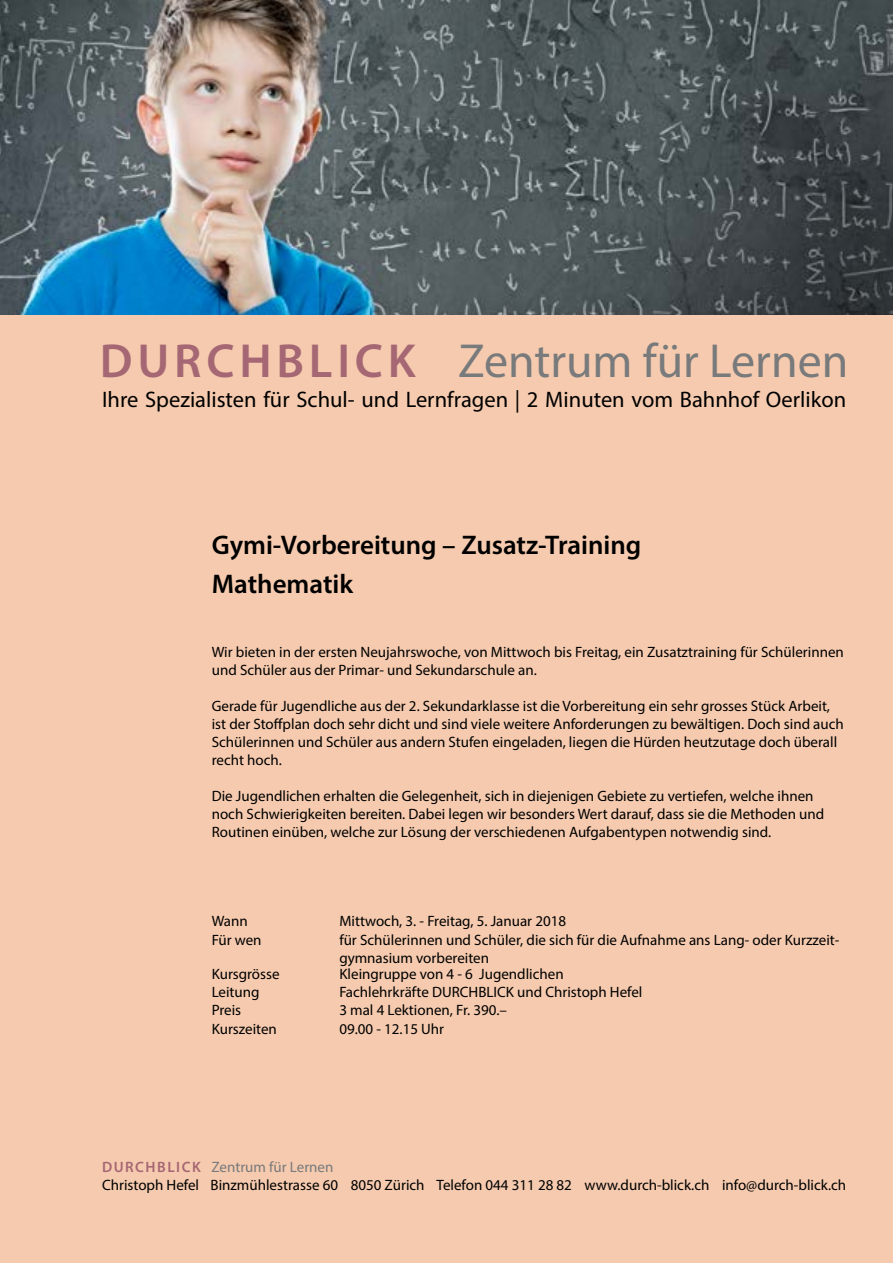
<style>
.page{position:relative;width:893px;height:1263px;background:#fff}
.page>*{position:absolute;margin:0;border:0;box-sizing:border-box;transform-origin:0 0}
.t1{font:48px "Myriad Pro";color:#787a7c}
.t2{font:600 27px/39px "Myriad Pro";color:#000}
.t3{font:22.5px "Myriad Pro";color:#000}
.t4{font:15px/18px "Myriad Pro";color:#000}
.s1{font-weight:600;color:#a66774}
.s2{color:#787a7c}
</style>
<div class="page">
<div style="left:0;top:315px;width:893px;height:948px;background:#f5caae"></div>
<img style="left:0;top:0;width:893px;height:315px">
<h1 class="t1" style="left:100px;top:332px;width:750px"><span class="s1">DURCHBLICK</span> Zentrum für Lernen</h1>
<h3 class="t3" style="left:102px;top:386px;width:746px">Ihre Spezialisten für Schul- und Lernfragen | 2 Minuten vom Bahnhof Oerlikon</h3>
<h2 class="t2" style="left:212px;top:525px;width:431px">Gymi-Vorbereitung – Zusatz-Training<br>Mathematik</h2>
<p class="t4" style="left:212px;top:643px;width:634px">Wir bieten in der ersten Neujahrswoche, von Mittwoch bis Freitag, ein Zusatztraining für Schülerinnen und Schüler aus der Primar- und Sekundarschule an.</p>
<p class="t4" style="left:212px;top:697px;width:634px">Gerade für Jugendliche aus der 2. Sekundarklasse ist die Vorbereitung ein sehr grosses Stück Arbeit, ist der Stoffplan doch sehr dicht und sind viele weitere Anforderungen zu bewältigen. Doch sind auch Schülerinnen und Schüler aus andern Stufen eingeladen, liegen die Hürden heutzutage doch überall recht hoch.</p>
<p class="t4" style="left:212px;top:787px;width:614px">Die Jugendlichen erhalten die Gelegenheit, sich in diejenigen Gebiete zu vertiefen, welche ihnen noch Schwierigkeiten bereiten. Dabei legen wir besonders Wert darauf, dass sie die Methoden und<br>Routinen einüben, welche zur Lösung der verschiedenen Aufgabentypen notwendig sind.</p>
<p class="t4" style="left:212px;top:912px;width:38px">Wann</p>
<p class="t4" style="left:339px;top:912px;width:228px">Mittwoch, 3. - Freitag, 5. Januar 2018</p>
<p class="t4" style="left:212px;top:930px;width:51px">Für wen</p>
<p class="t4" style="left:339px;top:930px;width:502px">für Schülerinnen und Schüler, die sich für die Aufnahme ans Lang- oder Kurzzeit&shy;gymnasium vorbereiten</p>
<p class="t4" style="left:212px;top:964px;width:69px">Kursgrösse</p>
<p class="t4" style="left:339px;top:964px;width:226px">Kleingruppe von 4 - 6 Jugendlichen</p>
<p class="t4" style="left:212px;top:983px;width:49px">Leitung</p>
<p class="t4" style="left:339px;top:983px;width:305px">Fachlehrkräfte DURCHBLICK und Christoph Hefel</p>
<p class="t4" style="left:212px;top:1001px;width:31px">Preis</p>
<p class="t4" style="left:339px;top:1001px;width:169px">3 mal 4 Lektionen, Fr. 390.–</p>
<p class="t4" style="left:212px;top:1019px;width:67px">Kurszeiten</p>
<p class="t4" style="left:339px;top:1019px;width:106px">09.00 - 12.15 Uhr</p>
<p class="t4" style="left:102px;top:1158px;width:746px"><span class="s1">DURCHBLICK</span> <span class="s2">Zentrum für Lernen<br></span>Christoph Hefel Binzmühlestrasse 60 8050 Zürich Telefon 044 311 28 82 www.durch-blick.ch info@durch-blick.ch</p>
</div>
